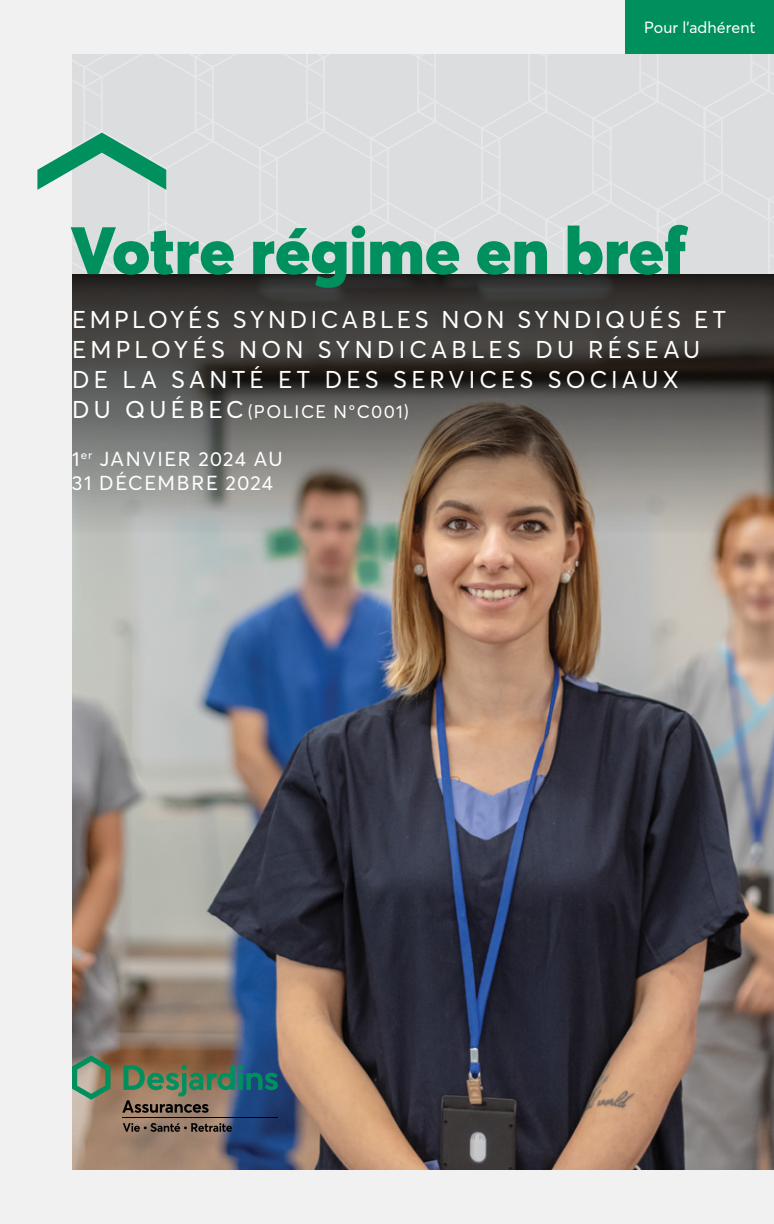
<style>
.page{position:relative;width:774px;height:1224px;background:#f1f1f2}
.page>*{position:absolute;margin:0;border:0;box-sizing:border-box;transform-origin:0 0}
.t1{font:900 66px "Desjardins Sans";color:#00905e}
.t2{font:24px/30px "Desjardins Sans";letter-spacing:.17em;color:#fff}
.t3{font:20px/24px "Desjardins Sans";letter-spacing:.07em;color:#fff}
.t4{font:18px "Desjardins Sans";letter-spacing:.085em;color:#fff}
.t5{font:16px "Desjardins Sans";letter-spacing:.005em;color:#fff}
.s1{font-size:24px}
</style>
<div class="page">
<img style="left:72px;top:536px;width:702px;height:634px">
<svg style="left:72px;top:274px;width:702px;height:262px;background:#615b56"></svg>
<svg style="left:37px;top:54px;width:737px;height:220px;background:#dadddd"></svg>
<div style="left:626px;top:0;width:148px;height:54px;background:#00905e"></div>
<svg style="left:123px;top:1123px;width:109px;height:9px"></svg>
<hr style="left:122px;top:1118px;width:156px;height:1px;background:#000">
<svg style="left:72px;top:1055px;width:38px;height:45px;background:#719377"></svg>
<svg style="left:122px;top:1065px;width:156px;height:48px;background:#556c62"></svg>
<p class="t5" style="left:644px;top:18px;width:113px">Pour l’adhérent</p>
<h1 class="t1" style="left:71px;top:209px;width:618px">Votre régime en bref</h1>
<p class="t2" style="left:72px;top:305px;width:656px">EMPLOYÉS SYNDICABLES NON SYNDIQUÉS ET<br>EMPLOYÉS NON SYNDICABLES DU RÉSEAU<br>DE LA SANTÉ ET DES SERVICES SOCIAUX</p>
<p class="t4" style="left:72px;top:401px;width:338px"><span class="s1">DU QUÉBEC</span> (POLICE N°C001)</p>
<p class="t3" style="left:72px;top:447px;width:212px">1<sup>er</sup> JANVIER 2024 AU<br>31 DÉCEMBRE 2024</p>
</div>
